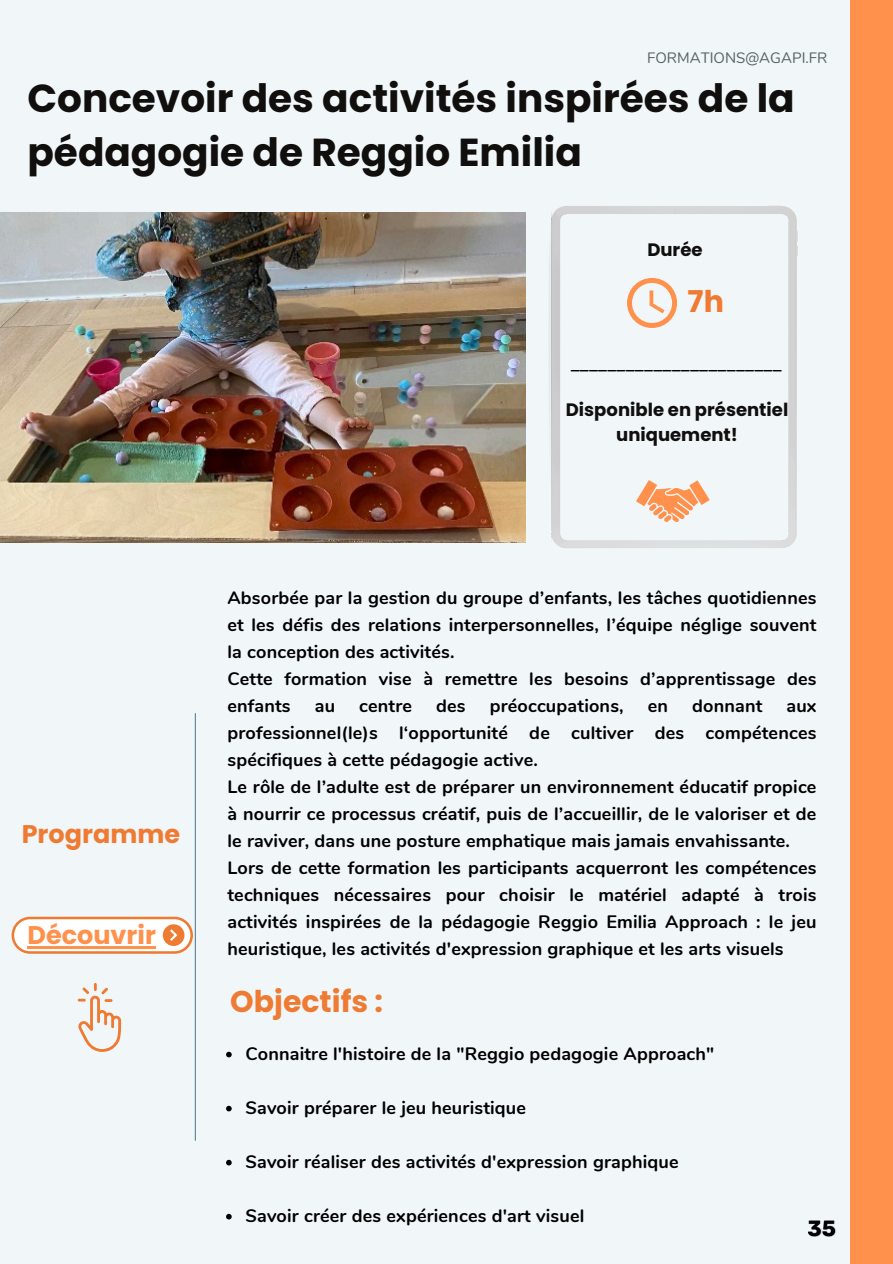
<style>
.page{position:relative;width:893px;height:1264px;background:#fff}
.page>*{position:absolute;margin:0;border:0;box-sizing:border-box;transform-origin:0 0}
.t1{font:700 39px/54px "Poppins";color:#100f0d}
.t2{font:700 30px "Poppins";color:#ef7a32}
.t3{font:700 25.5px "Poppins";color:#ef7a32}
.t4{font:700 25.5px "Poppins";color:#ff914d}
.t5{font:700 18px/27px "Nunito";letter-spacing:.01em;color:#000}
.t6{font:700 18px/24.8px "Poppins";color:#100f0d;text-align:center}
.t7{font:15px "Nunito";color:#556262}
</style>
<div class="page">
<div style="left:0;top:0;width:892px;height:1263px;background:#f1f6f9"></div>
<img style="left:0;top:212px;width:525px;height:330px">
<hr style="left:195px;top:713px;width:1px;height:427px;background:#558592">
<div style="left:850px;top:0;width:42px;height:1263px;background:#ff914d"></div>
<img style="left:549px;top:205px;width:248px;height:344px">
<svg style="left:636px;top:480px;width:73px;height:41px"></svg>
<svg style="left:627px;top:278px;width:49px;height:49px"></svg>
<svg style="left:12px;top:916px;width:181px;height:37px"></svg>
<svg style="left:226px;top:1051px;width:6px;height:6px"></svg>
<svg style="left:226px;top:1105px;width:6px;height:6px"></svg>
<svg style="left:226px;top:1159px;width:6px;height:6px"></svg>
<svg style="left:226px;top:1213px;width:6px;height:6px"></svg>
<img style="left:808px;top:1220px;width:28px;height:17px">
<hr style="left:27px;top:945px;width:129px;height:3px;background:#ff914d">
<svg style="left:78px;top:983px;width:43px;height:68px"></svg>
<h2 class="t7" style="left:647px;top:48px;width:182px">FORMATIONS@AGAPI.FR</h2>
<h1 class="t1" style="left:27px;top:72px;width:768px">Concevoir des activités inspirées de la pédagogie de Reggio Emilia</h1>
<p class="t6" style="left:647px;top:237px;width:57px">Durée</p>
<h4 class="t2" style="left:687px;top:280px;width:38px">7h</h4>
<h2 class="t5" style="left:570px;top:351px;width:212px">_______________________</h2>
<p class="t6" style="left:565px;top:397px;width:224px">Disponible en présentiel uniquement!</p>
<h3 class="t3" style="left:22px;top:816px;width:160px">Programme</h3>
<p class="t4" style="left:27px;top:916px;width:130px">Découvrir</p>
<h4 class="t5" style="left:227px;top:584px;width:590px">Absorbée par la gestion du groupe d’enfants, les tâches quotidiennes et les défis des relations interpersonnelles, l’équipe néglige souvent la conception des activités.<br>Cette formation vise à remettre les besoins d’apprentissage des enfants</h4>
<h4 class="t5" style="left:315px;top:692px;width:22px">au</h4>
<h4 class="t5" style="left:359px;top:692px;width:54px">centre</h4>
<h4 class="t5" style="left:436px;top:692px;width:31px">des</h4>
<h4 class="t5" style="left:489px;top:692px;width:135px">préoccupations,</h4>
<h4 class="t5" style="left:647px;top:692px;width:22px">en</h4>
<h4 class="t5" style="left:692px;top:692px;width:72px">donnant</h4>
<h4 class="t5" style="left:227px;top:692px;width:590px;text-indent:559px">aux professionnel(le)s l‘opportunité de cultiver des compétences spécifiques à cette pédagogie active.<br>Le rôle de l’adulte est de préparer un environnement éducatif propice à nourrir ce processus créatif, puis de l’accueillir, de le valoriser et de le raviver, dans une posture emphatique mais jamais envahissante.<br>Lors de cette formation les participants acquerront les compétences techniques nécessaires pour choisir le matériel adapté à trois activités inspirées de la pédagogie Reggio Emilia Approach : le jeu heuristique, les activités d'expression graphique et les arts visuels</h4>
<p class="t2" style="left:230px;top:980px;width:154px">Objectifs :</p>
<p class="t5" style="left:245px;top:1040px;width:470px">Connaitre l'histoire de la "Reggio pedagogie Approach"</p>
<p class="t5" style="left:245px;top:1094px;width:282px">Savoir préparer le jeu heuristique</p>
<h4 class="t5" style="left:245px;top:1148px;width:435px">Savoir réaliser des activités d'expression graphique</h4>
<h3 class="t5" style="left:245px;top:1202px;width:340px">Savoir créer des expériences d'art visuel</h3>
</div>
